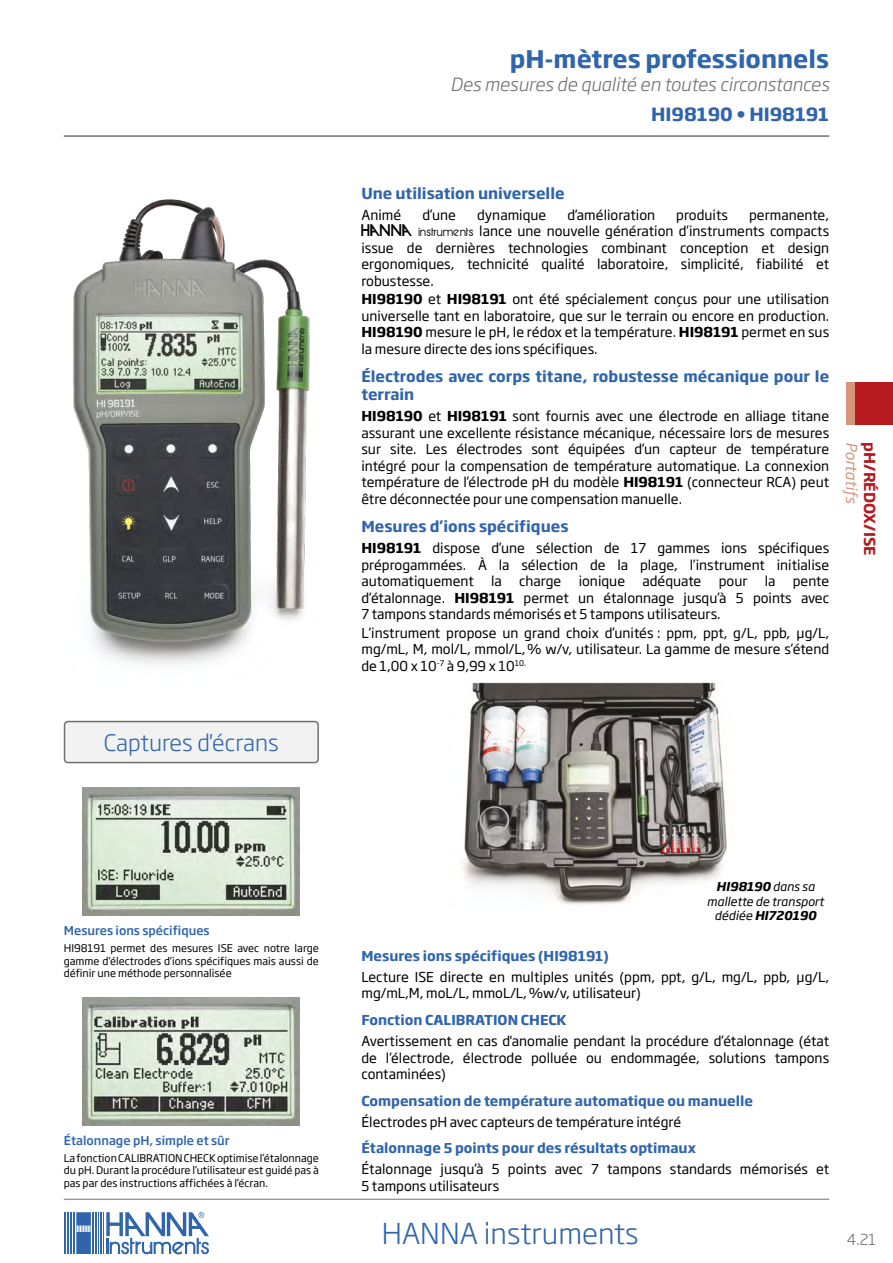
<style>
.page{position:relative;width:893px;height:1263px;background:#fff}
.page>*{position:absolute;margin:0;border:0;box-sizing:border-box;transform-origin:0 0}
.t1{font:300 28.5px "Soho Gothic Pro";color:#3065ac}
.Titre{font:700 24px "Soho Gothic Pro";color:#3065ac}
.Titre_capture_d_écra{font:300 22.5px "Soho Gothic Pro";color:#3065ac}
.Titre_description{font:italic 300 18px "Soho Gothic Pro";color:#6f6f6e}
.Référence{font:700 18px "Soho Gothic Pro";color:#3065ac}
._10_bold{font:700 15px/18px "Soho Gothic Pro";color:#3065ac}
.t2{font:700 15px "Soho Gothic Pro";color:#b61a1e}
.t3{font:italic 15px "Soho Gothic Pro";color:#d6957b}
.t4{font:300 15px "Soho Gothic Pro";color:#6f6f6e}
.Texte{font:13.5px/16.5px "Soho Gothic Pro";color:#000;text-align:justify}
.Points_forts_titre{font:700 13.5px "Soho Gothic Pro";color:#3065ac}
.Capture_titre{font:500 12px "Soho Gothic Pro";color:#3065ac}
.Légende{font:italic 12px/14.4px "Soho Gothic Pro";color:#000;text-align:center}
.Capture_texte{font:10.5px/12.6px "Soho Gothic Pro";color:#000;text-align:justify}
.s1{font-family:"Hanna"}
.s2{font-weight:700}
</style>
<div class="page">
<img style="left:65px;top:199px;width:253px;height:523px">
<img style="left:462px;top:682px;width:265px;height:223px">
<img style="left:83px;top:998px;width:217px;height:127px">
<img style="left:83px;top:788px;width:217px;height:127px">
<div style="left:65px;top:721px;width:253px;height:41px;background:#f2f2f2;border-radius:4px"></div>
<div style="left:64px;top:721px;width:255px;height:42px;border:2px solid #6f6f6e;border-radius:4px"></div>
<hr style="left:64px;top:135px;width:765px;height:2px;background:#6f6f6e">
<hr style="left:64px;top:1199px;width:765px;height:1px;background:#6f6f6e">
<div style="left:855px;top:383px;width:38px;height:42px;background:#b61a1e"></div>
<div style="left:846px;top:383px;width:9px;height:42px;background:#d6957b"></div>
<hr style="left:103px;top:1212px;width:1px;height:42px;background:#3065ac">
<hr style="left:101px;top:1212px;width:1px;height:42px;background:#3065ac">
<hr style="left:100px;top:1212px;width:1px;height:42px;background:#3065ac">
<hr style="left:98px;top:1212px;width:1px;height:42px;background:#3065ac">
<hr style="left:97px;top:1212px;width:1px;height:42px;background:#3065ac">
<hr style="left:95px;top:1212px;width:1px;height:42px;background:#3065ac">
<hr style="left:94px;top:1212px;width:1px;height:42px;background:#3065ac">
<hr style="left:92px;top:1212px;width:1px;height:42px;background:#3065ac">
<hr style="left:75px;top:1212px;width:1px;height:42px;background:#3065ac">
<hr style="left:73px;top:1212px;width:1px;height:42px;background:#3065ac">
<hr style="left:72px;top:1212px;width:1px;height:42px;background:#3065ac">
<hr style="left:70px;top:1212px;width:1px;height:42px;background:#3065ac">
<hr style="left:68px;top:1212px;width:1px;height:42px;background:#3065ac">
<hr style="left:67px;top:1212px;width:1px;height:42px;background:#3065ac">
<hr style="left:65px;top:1212px;width:1px;height:42px;background:#3065ac">
<hr style="left:64px;top:1212px;width:1px;height:42px;background:#3065ac">
<svg style="left:76px;top:1212px;width:15px;height:42px"></svg>
<svg style="left:106px;top:1212px;width:103px;height:42px"></svg>
<p class="Titre_capture_d_écra" style="left:104px;top:725px;width:176px">Captures d'écrans</p>
<p class="Titre" style="left:510px;top:40px;width:321px">pH-mètres professionnels</p>
<p class="Titre_description" style="left:450px;top:71px;width:380px">Des mesures de qualité en toutes circonstances</p>
<p class="Référence" style="left:651px;top:100px;width:179px">HI98190 • HI98191</p>
<p class="_10_bold" style="left:361px;top:183px;width:205px">Une utilisation universelle</p>
<p class="Texte" style="left:361px;top:206px;width:41px">Animé</p>
<p class="Texte" style="left:422px;top:206px;width:35px">d’une</p>
<p class="Texte" style="left:477px;top:206px;width:71px">dynamique</p>
<p class="Texte" style="left:567px;top:206px;width:89px">d’amélioration</p>
<p class="Texte" style="left:676px;top:206px;width:53px">produits</p>
<p class="Texte" style="left:361px;top:206px;width:469px;text-indent:388px">permanente, <span class="s1">HANNA instruments</span> lance une nouvelle génération d’instruments compacts issue de dernières technologies combinant conception et design ergonomiques, technicité qualité laboratoire, simplicité, fiabilité et robustesse.</p>
<p class="Texte" style="left:361px;top:290px;width:469px"><span class="s2">HI98190</span> et <span class="s2">HI98191</span> ont été spécialement conçus pour une utilisation universelle tant en laboratoire, que sur le terrain ou encore en production.<br><span class="s2">HI98190</span> mesure le pH, le rédox et la température. <span class="s2">HI98191</span> permet en sus la mesure directe des ions spécifiques.</p>
<p class="_10_bold" style="left:361px;top:367px;width:469px">Électrodes avec corps titane, robustesse mécanique pour le terrain</p>
<p class="Texte" style="left:361px;top:407px;width:469px"><span class="s2">HI98190</span> et <span class="s2">HI98191</span> sont fournis avec une électrode en alliage titane assurant une excellente résistance mécanique, nécessaire lors de mesures sur site. Les électrodes sont équipées d’un capteur de température intégré pour la compensation de température automatique. La connexion température de l’électrode pH du modèle <span class="s2">HI98191</span> (connecteur RCA) peut être déconnectée pour une compensation manuelle.</p>
<p class="_10_bold" style="left:361px;top:517px;width:209px">Mesures d’ions spécifiques</p>
<p class="Texte" style="left:361px;top:539px;width:469px"><span class="s2">HI98191</span> dispose d’une sélection de 17 gammes ions spécifiques préprogammées. À la sélection de la plage, l’instrument initialise automatiquement</p>
<p class="Texte" style="left:491px;top:572px;width:12px">la</p>
<p class="Texte" style="left:519px;top:572px;width:44px">charge</p>
<p class="Texte" style="left:579px;top:572px;width:48px">ionique</p>
<p class="Texte" style="left:642px;top:572px;width:61px">adéquate</p>
<p class="Texte" style="left:719px;top:572px;width:30px">pour</p>
<p class="Texte" style="left:765px;top:572px;width:12px">la</p>
<p class="Texte" style="left:361px;top:572px;width:469px;text-indent:431px">pente d’étalonnage. <span class="s2">HI98191</span> permet un étalonnage jusqu’à 5 points avec 7 tampons standards mémorisés et 5 tampons utilisateurs.</p>
<p class="Texte" style="left:361px;top:624px;width:469px">L’instrument propose un grand choix d’unités : ppm, ppt, g/L, ppb, µg/L, mg/mL, M, mol/L, mmol/L,% w/v, utilisateur. La gamme de mesure s’étend de 1,00 x 10<sup>-7</sup> à 9,99 x 10<sup>10.</sup></p>
<p class="t3" style="left:863px;top:442px;width:62px;rotate:90deg">Portatifs</p>
<p class="t2" style="left:882px;top:442px;width:115px;rotate:90deg">pH/RÉDOX/ISE</p>
<p class="Légende" style="left:707px;top:879px;width:118px"><span class="s2">HI98190</span> dans sa mallette de transport dédiée <span class="s2">HI720190</span></p>
<p class="Capture_titre" style="left:64px;top:921px;width:148px">Mesures ions spécifiques</p>
<p class="Capture_texte" style="left:64px;top:941px;width:257px">HI98191 permet des mesures ISE avec notre large gamme d’électrodes d’ions spécifiques mais aussi de définir une méthode personnalisée</p>
<p class="Points_forts_titre" style="left:361px;top:945px;width:249px">Mesures ions spécifiques (HI98191)</p>
<p class="Texte" style="left:361px;top:968px;width:469px">Lecture ISE directe en multiples unités (ppm, ppt, g/L, mg/L, ppb, μg/L, mg/mL,M, moL/L, mmoL/L,%w/v, utilisateur)</p>
<p class="Points_forts_titre" style="left:361px;top:1009px;width:207px">Fonction CALIBRATION CHECK</p>
<p class="Texte" style="left:361px;top:1032px;width:469px">Avertissement en cas d'anomalie pendant la procédure d’étalonnage (état de l’électrode, électrode polluée ou endommagée, solutions tampons contaminées)</p>
<p class="Points_forts_titre" style="left:361px;top:1090px;width:393px">Compensation de température automatique ou manuelle</p>
<p class="Texte" style="left:361px;top:1112px;width:321px">Électrodes pH avec capteurs de température intégré</p>
<p class="Points_forts_titre" style="left:361px;top:1138px;width:336px">Étalonnage 5 points pour des résultats optimaux</p>
<p class="Texte" style="left:361px;top:1160px;width:469px">Étalonnage jusqu’à 5 points avec 7 tampons standards mémorisés et<br>5 tampons utilisateurs</p>
<p class="Capture_titre" style="left:64px;top:1131px;width:167px">Étalonnage pH, simple et sûr</p>
<p class="Capture_texte" style="left:64px;top:1151px;width:257px">La fonction CALIBRATION CHECK optimise l’étalonnage du pH. Durant la procédure l’utilisateur est guidé pas à pas par des instructions affichées à l’écran.</p>
<h1 class="t1" style="left:382px;top:1211px;width:258px">HANNA instruments</h1>
<p class="t4" style="left:847px;top:1228px;width:30px">4.21</p>
</div>
